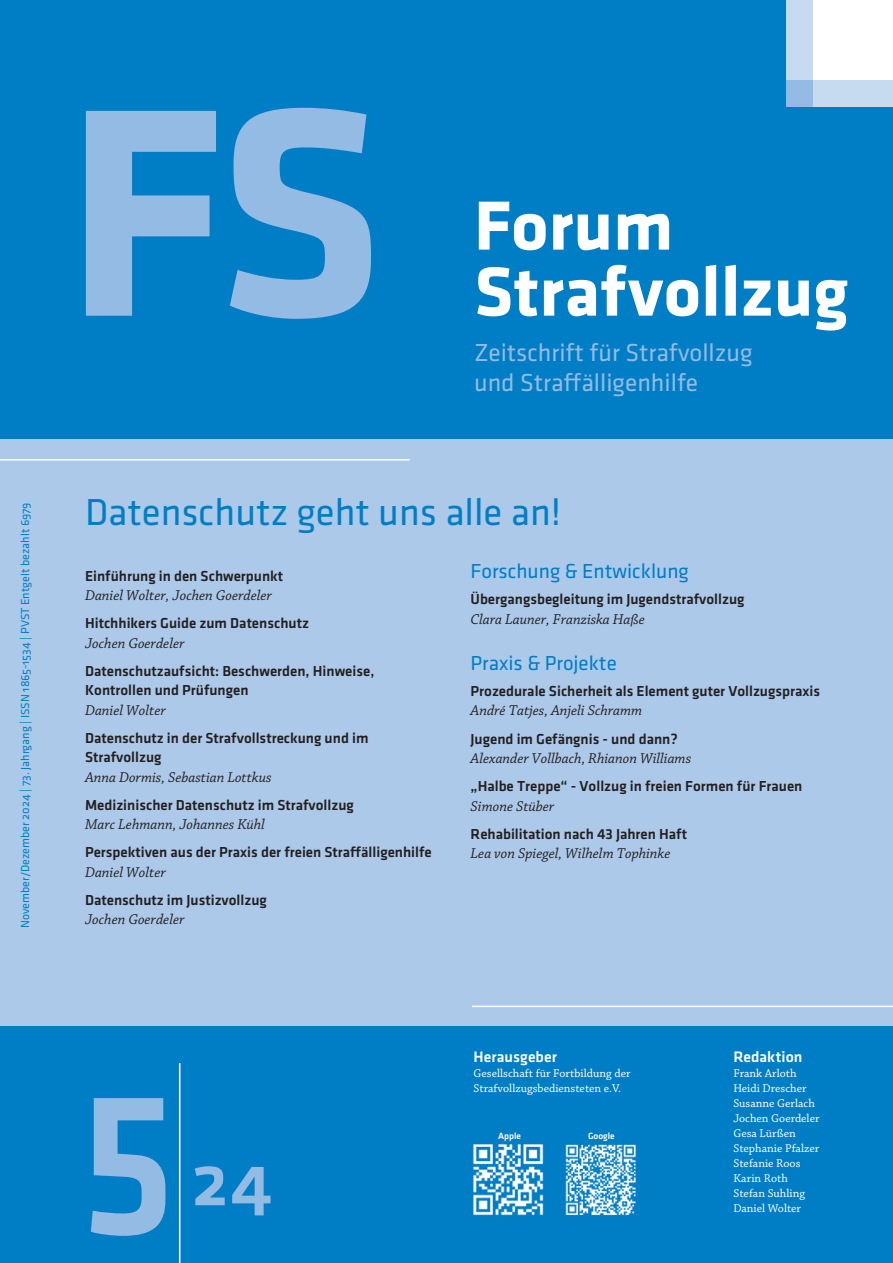
<style>
.page{position:relative;width:893px;height:1263px;background:#fff}
.page>*{position:absolute;margin:0;border:0;box-sizing:border-box;transform-origin:0 0}
.t1{font:700 307.5px "Klavika";color:#94bbe3}
.t2{font:500 210px "Klavika";color:#94bbe3;scale:.93 1}
.t3{font:500 75px "Klavika";color:#94bbe3}
.t4{font:700 72px/66px "Klavika";color:#fff}
.t5{font:39px "Klavika";color:#007ec5}
.t6{font:25.5px/30.6px "Klavika";color:#94bbe3}
.t7{font:21px "Klavika";color:#007ec5}
.t8{font:500 15.75px "Klavika";letter-spacing:.005em;color:#fff}
.t9{font:500 15px/19.5px "Klavika";color:#231f20}
.t10{font:italic 15px "Chaparral Pro";color:#231f20}
.t11{font:12px/15px "Chaparral Pro";color:#fff}
.t12{font:12px "Klavika";color:#007ec5}
.t13{font:500 9.3px "Klavika";color:#fff}
</style>
<div class="page">
<div style="left:0;top:439px;width:893px;height:588px;background:#acc9e9"></div>
<div style="left:0;top:0;width:893px;height:439px;background:#007ec5"></div>
<div style="left:787px;top:0;width:106px;height:106px;background:#fff"></div>
<div style="left:787px;top:0;width:26px;height:106px;background:#c6daf0"></div>
<div style="left:787px;top:80px;width:106px;height:26px;background:#c6daf0"></div>
<div style="left:787px;top:80px;width:26px;height:26px;background:#94bbe3"></div>
<div style="left:0;top:1027px;width:893px;height:236px;background:#007ec5"></div>
<hr style="left:179px;top:1063px;width:1px;height:200px;background:#fff">
<hr style="left:0;top:459px;width:410px;height:1px;background:#fff">
<hr style="left:472px;top:1006px;width:421px;height:1px;background:#fff">
<img style="left:473px;top:1144px;width:71px;height:72px">
<img style="left:565px;top:1144px;width:71px;height:72px">
<p class="t12" style="left:19px;top:928px;width:427px;rotate:-90deg">November/Dezember 2024 | 73. Jahrgang | ISSN 1865-1534 | PVST Entgelt bezahlt 6979</p>
<h1 class="t1" style="left:66px;top:46px;width:319px">FS</h1>
<h3 class="t4" style="left:474px;top:194px;width:376px">Forum<br>Strafvollzug</h3>
<h3 class="t6" style="left:474px;top:337px;width:280px">Zeitschrift für Strafvollzug und Straffälligenhilfe</h3>
<h3 class="t5" style="left:85px;top:491px;width:478px">Datenschutz geht uns alle an!</h3>
<p class="t9" style="left:85px;top:566px;width:200px">Einführung in den Schwerpunkt</p>
<p class="t10" style="left:85px;top:587px;width:189px">Daniel Wolter, Jochen Goerdeler</p>
<p class="t9" style="left:85px;top:614px;width:225px">Hitchhikers Guide zum Datenschutz</p>
<p class="t10" style="left:85px;top:635px;width:101px">Jochen Goerdeler</p>
<p class="t9" style="left:85px;top:661px;width:291px">Datenschutzaufsicht: Beschwerden, Hinweise,<br>Kontrollen und Prüfungen</p>
<p class="t10" style="left:85px;top:702px;width:82px">Daniel Wolter</p>
<p class="t9" style="left:85px;top:728px;width:285px">Datenschutz in der Strafvollstreckung und im<br>Strafvollzug</p>
<p class="t10" style="left:85px;top:769px;width:188px">Anna Dormis, Sebastian Lottkus</p>
<p class="t9" style="left:85px;top:795px;width:270px">Medizinischer Datenschutz im Strafvollzug</p>
<p class="t10" style="left:85px;top:816px;width:181px">Marc Lehmann, Johannes Kühl</p>
<p class="t9" style="left:85px;top:843px;width:348px">Perspektiven aus der Praxis der freien Straffälligenhilfe</p>
<p class="t10" style="left:85px;top:864px;width:82px">Daniel Wolter</p>
<p class="t9" style="left:85px;top:890px;width:183px">Datenschutz im Justizvollzug</p>
<p class="t10" style="left:85px;top:911px;width:101px">Jochen Goerdeler</p>
<h3 class="t7" style="left:471px;top:560px;width:220px">Forschung &amp; Entwicklung</h3>
<p class="t9" style="left:471px;top:590px;width:275px">Übergangsbegleitung im Jugendstrafvollzug</p>
<p class="t10" style="left:471px;top:611px;width:176px">Clara Launer, Franziska Haße</p>
<h3 class="t7" style="left:471px;top:652px;width:148px">Praxis &amp; Projekte</h3>
<p class="t9" style="left:471px;top:681px;width:351px">Prozedurale Sicherheit als Element guter Vollzugspraxis</p>
<p class="t10" style="left:471px;top:702px;width:173px">André Tatjes, Anjeli Schramm</p>
<p class="t9" style="left:471px;top:729px;width:209px">Jugend im Gefängnis - und dann?</p>
<p class="t10" style="left:471px;top:750px;width:222px">Alexander Vollbach, Rhianon Williams</p>
<p class="t9" style="left:471px;top:776px;width:333px">„Halbe Treppe“ - Vollzug in freien Formen für Frauen</p>
<p class="t10" style="left:471px;top:797px;width:85px">Simone Stüber</p>
<p class="t9" style="left:471px;top:824px;width:218px">Rehabilitation nach 43 Jahren Haft</p>
<p class="t10" style="left:471px;top:845px;width:201px">Lea von Spiegel, Wilhelm Tophinke</p>
<h2 class="t2" style="left:80px;top:1021px;width:104px">5</h2>
<h3 class="t3" style="left:191px;top:1139px;width:83px">24</h3>
<p class="t8" style="left:473px;top:1048px;width:85px">Herausgeber</p>
<p class="t11" style="left:473px;top:1066px;width:158px">Gesellschaft für Fortbildung der<br>Strafvollzugsbediensteten e.V.</p>
<p class="t13" style="left:498px;top:1130px;width:24px">Apple</p>
<p class="t13" style="left:588px;top:1130px;width:28px">Google</p>
<p class="t8" style="left:733px;top:1048px;width:71px">Redaktion</p>
<p class="t11" style="left:733px;top:1066px;width:88px">Frank Arloth<br>Heidi Drescher<br>Susanne Gerlach<br>Jochen Goerdeler<br>Gesa Lürßen<br>Stephanie Pfalzer<br>Stefanie Roos<br>Karin Roth<br>Stefan Suhling<br>Daniel Wolter</p>
</div>
